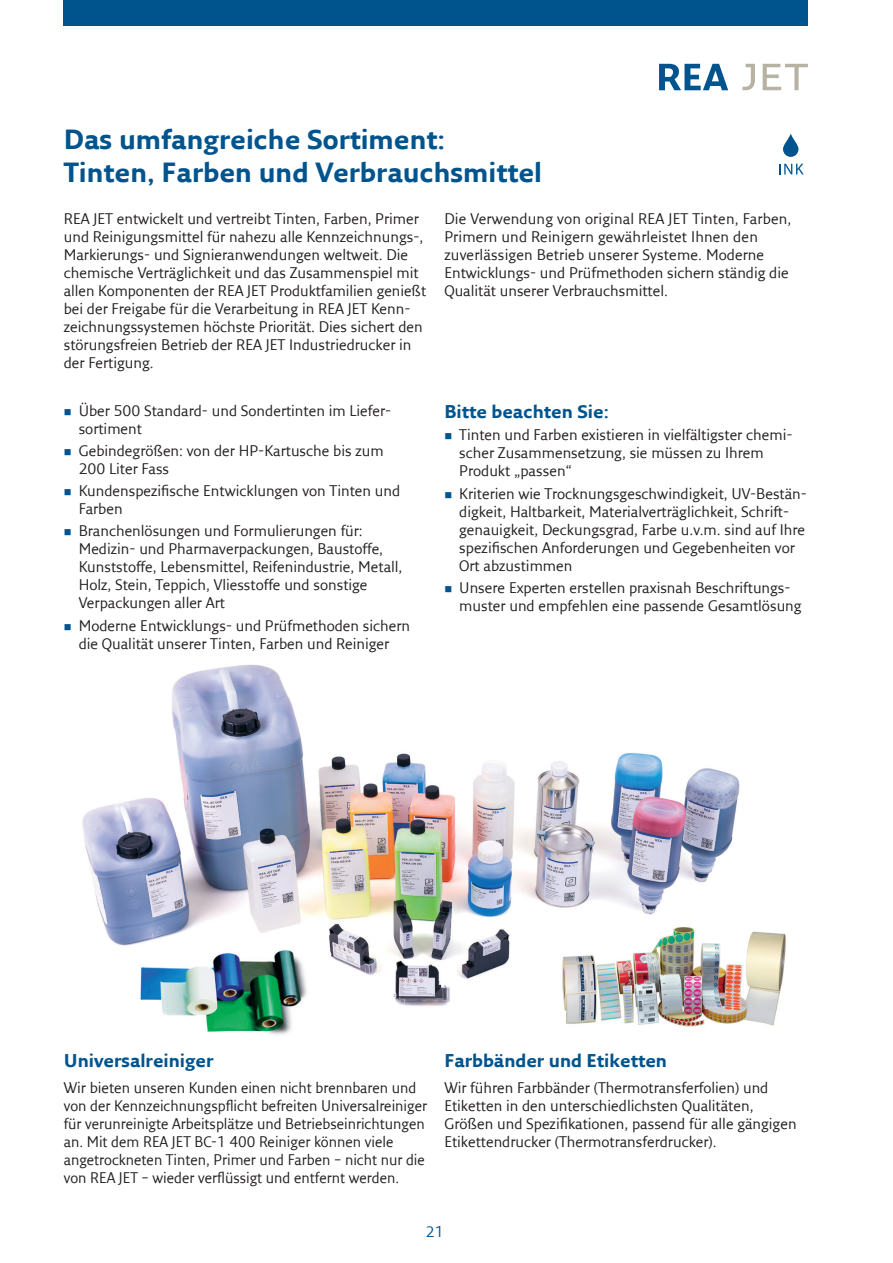
<style>
.page{position:relative;width:893px;height:1263px;background:#fff}
.page>*{position:absolute;margin:0;border:0;box-sizing:border-box;transform-origin:0 0}
.t1{font:700 27px/33px "Fresco Sans LF";color:#00548e}
.t2{font:700 18px "Fresco Sans LF";color:#00548e}
.t3{font:15px/18px "Fresco Sans LF";color:#231f20}
.t4{font:15px "Fresco Sans LF";color:#00548e}
.s1{color:#00548e}
</style>
<div class="page">
<img style="left:82px;top:664px;width:658px;height:342px">
<div style="left:64px;top:0;width:744px;height:26px;background:#00548e"></div>
<svg style="left:659px;top:64px;width:69px;height:26px"></svg>
<svg style="left:742px;top:64px;width:13px;height:26px"></svg>
<svg style="left:763px;top:64px;width:45px;height:26px"></svg>
<svg style="left:779px;top:164px;width:25px;height:10px"></svg>
<svg style="left:783px;top:134px;width:15px;height:23px"></svg>
<img style="left:132px;top:946px;width:186px;height:89px">
<img style="left:547px;top:921px;width:239px;height:106px">
<h1 class="t1" style="left:64px;top:122px;width:480px">Das umfangreiche Sortiment:<br>Tinten, Farben und Verbrauchsmittel</h1>
<p class="t3" style="left:64px;top:210px;width:364px">REA JET entwickelt und vertreibt Tinten, Farben, Primer und Reinigungsmittel für nahezu alle Kennzeichnungs-, Markierungs- und Signieranwendungen weltweit. Die chemische Verträglichkeit und das Zusammenspiel mit allen Komponenten der REA JET Produktfamilien genießt bei der Freigabe für die Verarbeitung in REA JET Kenn&shy;zeichnungssystemen höchste Priorität. Dies sichert den störungsfreien Betrieb der REA JET Industriedrucker in der Fertigung.</p>
<p class="t3" style="left:444px;top:210px;width:349px">Die Verwendung von original REA JET Tinten, Farben, Primern und Reinigern gewährleistet Ihnen den zuverlässigen Betrieb unserer Systeme. Moderne Entwicklungs- und Prüfmethoden sichern ständig die Qualität unserer Verbrauchsmittel.</p>
<p class="t2" style="left:444px;top:401px;width:166px">Bitte beachten Sie:</p>
<p class="t3" style="left:459px;top:426px;width:335px;text-indent:-15px"><span class="s1">■</span> Tinten und Farben existieren in vielfältigster chemi&shy;scher Zusammensetzung, sie müssen zu Ihrem<br>Produkt „passen“</p>
<p class="t3" style="left:459px;top:484px;width:349px;text-indent:-15px"><span class="s1">■</span> Kriterien wie Trocknungsgeschwindigkeit, UV-Bestän&shy;digkeit, Haltbarkeit, Materialverträglichkeit, Schrift&shy;genauigkeit, Deckungsgrad, Farbe u.v.m. sind auf Ihre spezifischen Anforderungen und Gegebenheiten vor Ort abzustimmen</p>
<p class="t3" style="left:459px;top:578px;width:344px;text-indent:-15px"><span class="s1">■</span> Unsere Experten erstellen praxisnah Beschrif--tungs&shy;muster und empfehlen eine passende Gesamtlösung</p>
<p class="t3" style="left:79px;top:401px;width:312px;text-indent:-15px"><span class="s1">■</span> Über 500 Standard- und Sondertinten im Liefer&shy;sortiment</p>
<p class="t3" style="left:79px;top:441px;width:307px;text-indent:-15px"><span class="s1">■</span> Gebindegrößen: von der HP-Kartusche bis zum<br>200 Liter Fass</p>
<p class="t3" style="left:79px;top:482px;width:323px;text-indent:-15px"><span class="s1">■</span> Kundenspezifische Entwicklungen von Tinten und<br>Farben</p>
<p class="t3" style="left:79px;top:522px;width:325px;text-indent:-15px"><span class="s1">■</span> Branchenlösungen und Formulierungen für:<br>Medizin- und Pharmaverpackungen, Baustoffe, Kunststoffe, Lebensmittel, Reifenindustrie, Metall, Holz, Stein, Teppich, Vliesstoffe und sonstige Verpackungen aller Art</p>
<p class="t3" style="left:64px;top:616px;width:348px;text-align:center"><span class="s1">■</span> Moderne Entwicklungs- und Prüfmethoden sichern die Qualität unserer Tinten, Farben und Reiniger</p>
<p class="t2" style="left:64px;top:1049px;width:151px">Universalreiniger</p>
<p class="t3" style="left:64px;top:1078px;width:365px">Wir bieten unseren Kunden einen nicht brennbaren und von der Kennzeichnungspflicht befreiten Universalreiniger für verunreinigte Arbeitsplätze und Betriebseinrichtungen an. Mit dem REA JET BC-1 400 Reiniger können viele angetrockneten Tinten, Primer und Farben – nicht nur die von REA JET – wieder verflüssigt und entfernt werden.</p>
<p class="t4" style="left:426px;top:1222px;width:19px">21</p>
<p class="t2" style="left:444px;top:1049px;width:224px">Farbbänder und Etiketten</p>
<p class="t3" style="left:444px;top:1078px;width:354px">Wir führen Farbbänder (Thermotransferfolien) und Etiketten in den unterschiedlichsten Qualitäten, Größen und Spezifikationen, passend für alle gängigen Etikettendrucker (Thermotransferdrucker).</p>
</div>
